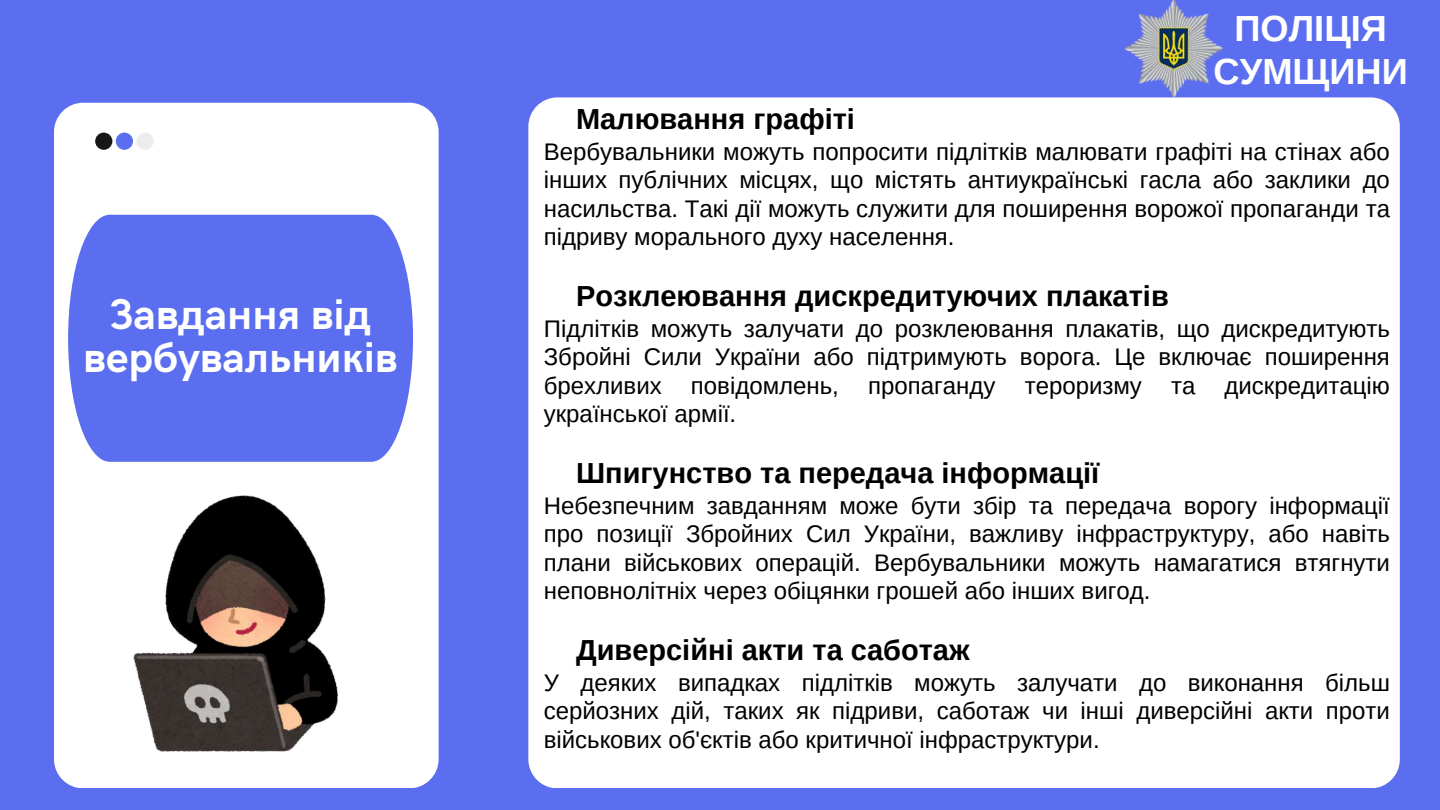
<style>
.page{position:relative;width:1440px;height:810px;background:#5b6eef}
.page>*{position:absolute;margin:0;border:0;box-sizing:border-box;transform-origin:0 0}
.t1{font:700 43.2px/42.8px "HK Grotesk";color:#fff;text-align:center}
.t2{font:700 36.3px/43.5px "Arimo";color:#fff;text-align:center}
.t3{font:700 29px "Arimo";color:#000}
.t4{font:24px/28.5px "Arimo";color:#000;text-align:justify}
</style>
<div class="page">
<div style="left:528px;top:97px;width:872px;height:691px;background:#fff;border-radius:29px"></div>
<div style="left:54px;top:103px;width:385px;height:685px;background:#fff;border-radius:29px"></div>
<div style="left:136px;top:133px;width:18px;height:17px;background:#edeced;border-radius:50%"></div>
<div style="left:116px;top:133px;width:17px;height:17px;background:#5b6eef;border-radius:50%"></div>
<div style="left:95px;top:133px;width:17px;height:17px;background:#171717;border-radius:50%"></div>
<div style="left:68px;top:215px;width:344px;height:247px;background:#5b6eef"></div>
<img style="left:133px;top:496px;width:204px;height:255px">
<img style="left:1125px;top:0;width:97px;height:97px">
<h1 class="t1" style="left:83px;top:295px;width:312px">Завдання від вербувальників</h1>
<h2 class="t2" style="left:1214px;top:6px;width:196px">ПОЛІЦІЯ<br>СУМЩИНИ</h2>
<p class="t3" style="left:576px;top:103px;width:280px">Малювання графіті</p>
<p class="t4" style="left:544px;top:137px;width:848px">Вербувальники можуть попросити підлітків малювати графіті на стінах або інших публічних місцях, що містять антиукраїнські гасла або заклики до насильства. Такі дії можуть служити для поширення ворожої пропаганди та підриву морального духу населення.</p>
<p class="t3" style="left:576px;top:280px;width:594px">Розклеювання дискредитуючих плакатів</p>
<p class="t4" style="left:544px;top:314px;width:848px">Підлітків можуть залучати до розклеювання плакатів, що дискредитують Збройні Сили України або підтримують ворога. Це включає поширення брехливих повідомлень, пропаганду тероризму та дискредитацію української армії.</p>
<p class="t3" style="left:576px;top:457px;width:525px">Шпигунство та передача інформації</p>
<p class="t4" style="left:544px;top:491px;width:848px">Небезпечним завданням може бути збір та передача ворогу інформації про позиції Збройних Сил України, важливу інфраструктуру, або навіть плани військових операцій. Вербувальники можуть намагатися втягнути неповнолітніх через обіцянки грошей або інших вигод.</p>
<p class="t3" style="left:576px;top:634px;width:395px">Диверсійні акти та саботаж</p>
<p class="t4" style="left:544px;top:668px;width:848px">У деяких випадках підлітків можуть залучати до виконання більш серйозних дій, таких як підриви, саботаж чи інші диверсійні акти проти військових об'єктів або критичної інфраструктури.</p>
</div>
